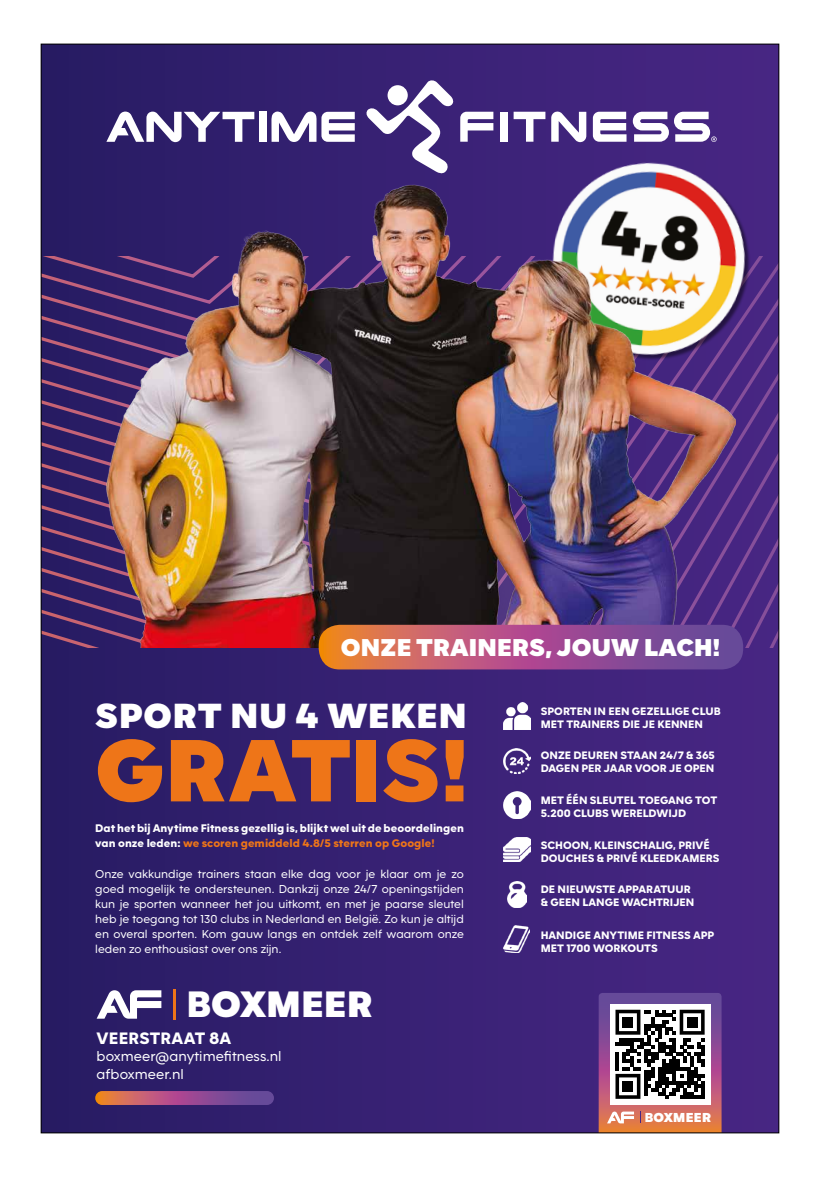
<style>
.page{position:relative;width:820px;height:1177px;background:#fff}
.page>*{position:absolute;margin:0;border:0;box-sizing:border-box;transform-origin:0 0}
.t1{font:900 94.5px "F37 Moon";letter-spacing:.01em;color:#ee7518}
.t2{font:900 39.4px "F37 Moon";letter-spacing:.01em;color:#fff}
.t3{font:900 37.4px "F37 Moon";letter-spacing:.025em;color:#fff}
.t4{font:900 26.1px "F37 Moon";letter-spacing:.01em;color:#fff}
.t5{font:800 17.7px "F37 Moon";letter-spacing:.01em;color:#fff}
.t6{font:14.8px "F37 Moon";letter-spacing:.005em;color:#fff}
.t7{font:900 13.9px "F37 Moon";letter-spacing:.015em;color:#fff}
.t8{font:12.3px/15.1px "F37 Moon";color:#fff;text-align:justify}
.t9{font:800 11.8px/15.1px "F37 Moon";letter-spacing:.005em;color:#fff}
.t10{font:800 11.6px/12.8px "F37 Moon";color:#fff}
.s1{color:#ee7518}
</style>
<div class="page">
<div style="left:41px;top:44px;width:737px;height:1088px;background:linear-gradient(to right,#281c63,#492785)"></div>
<svg style="left:43px;top:256px;width:734px;height:391px;background:#462871"></svg>
<img style="left:537px;top:148px;width:223px;height:222px">
<img style="left:106px;top:184px;width:629px;height:463px">
<svg style="left:318px;top:624px;width:425px;height:45px;background:#a6567c"></svg>
<hr style="left:173px;top:989px;width:3px;height:30px;background:#ee7518">
<svg style="left:97px;top:990px;width:64px;height:28px"></svg>
<svg style="left:95px;top:1090px;width:179px;height:14px;background:#9b527d"></svg>
<img style="left:503px;top:702px;width:27px;height:27px">
<img style="left:503px;top:748px;width:27px;height:25px">
<img style="left:503px;top:791px;width:27px;height:27px">
<img style="left:503px;top:837px;width:27px;height:24px">
<img style="left:507px;top:881px;width:19px;height:26px">
<img style="left:503px;top:925px;width:26px;height:27px">
<div style="left:259px;top:112px;width:7px;height:30px;background:#fff"></div>
<svg style="left:271px;top:111px;width:83px;height:31px"></svg>
<svg style="left:106px;top:111px;width:148px;height:31px"></svg>
<svg style="left:365px;top:80px;width:88px;height:94px"></svg>
<div style="left:387px;top:85px;width:20px;height:20px;background:#fff;border-radius:50%"></div>
<svg style="left:460px;top:112px;width:33px;height:30px"></svg>
<div style="left:500px;top:112px;width:7px;height:30px;background:#fff"></div>
<svg style="left:513px;top:112px;width:32px;height:30px"></svg>
<svg style="left:551px;top:111px;width:35px;height:31px"></svg>
<svg style="left:592px;top:112px;width:34px;height:30px"></svg>
<svg style="left:632px;top:112px;width:84px;height:30px"></svg>
<svg style="left:598px;top:992px;width:123px;height:139px"></svg>
<div style="left:622px;top:1016px;width:11px;height:11px;background:#000"></div>
<div style="left:686px;top:1016px;width:11px;height:11px;background:#000"></div>
<div style="left:622px;top:1080px;width:11px;height:11px;background:#000"></div>
<h3 class="t4" style="left:340px;top:630px;width:381px">ONZE TRAINERS, JOUW LACH!</h3>
<h3 class="t3" style="left:95px;top:692px;width:373px">SPORT NU 4 WEKEN</h3>
<h1 class="t1" style="left:95px;top:710px;width:374px">GRATIS!</h1>
<p class="t9" style="left:95px;top:820px;width:370px">DAT HET BIJ ANYTIME FITNESS GEZELLIG IS, BLIJKT WEL UIT DE BEOORDELINGEN<br>VAN ONZE LEDEN: <span class="s1">WE SCOREN GEMIDDELD 4.8/5 STERREN OP GOOGLE!</span></p>
<p class="t8" style="left:95px;top:865px;width:370px">Onze vakkundige trainers staan elke dag voor je klaar om je zo goed mogelijk te ondersteunen. Dankzij onze 24/7 openingstijden kun je sporten wanneer het jou uitkomt, en met je paarse sleutel heb je toegang tot 130 clubs in Nederland en België. Zo kun je altijd en overal sporten. Kom gauw langs en ontdek zelf waarom onze leden zo enthousiast over ons zijn.</p>
<h2 class="t2" style="left:187px;top:978px;width:187px">BOXMEER</h2>
<h3 class="t5" style="left:97px;top:1027px;width:136px">VEERSTRAAT 8A</h3>
<p class="t6" style="left:97px;top:1064px;width:89px">afboxmeer.nl</p>
<p class="t6" style="left:97px;top:1046px;width:186px">boxmeer@anytimefitness.nl</p>
<p class="t10" style="left:540px;top:704px;width:181px">SPORTEN IN EEN GEZELLIGE CLUB<br>MET TRAINERS DIE JE KENNEN</p>
<p class="t10" style="left:540px;top:749px;width:176px">ONZE DEUREN STAAN 24/7 &amp; 365<br>DAGEN PER JAAR VOOR JE OPEN</p>
<p class="t10" style="left:540px;top:793px;width:178px">MET ÉÉN SLEUTEL TOEGANG TOT<br>5.200 CLUBS WERELDWIJD</p>
<p class="t10" style="left:540px;top:838px;width:180px">SCHOON, KLEINSCHALIG, PRIVÉ<br>DOUCHES &amp; PRIVÉ KLEEDKAMERS</p>
<p class="t10" style="left:540px;top:882px;width:155px">DE NIEUWSTE APPARATUUR &amp; GEEN LANGE WACHTRIJEN</p>
<p class="t10" style="left:540px;top:928px;width:175px">HANDIGE ANYTIME FITNESS APP<br>MET 1700 WORKOUTS</p>
<p class="t7" style="left:644px;top:1108px;width:68px">BOXMEER</p>
</div>
